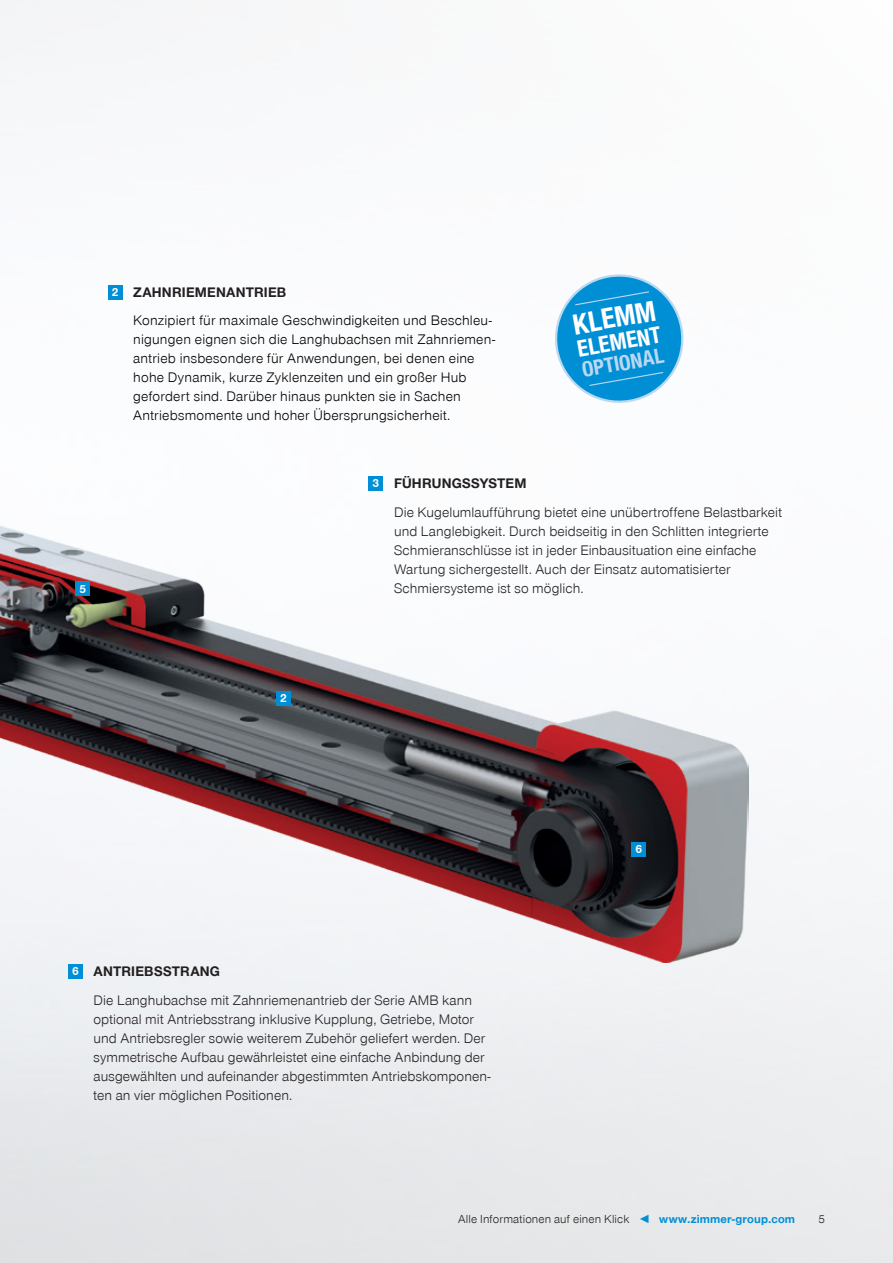
<style>
.page{position:relative;width:893px;height:1263px;background:#fff}
.page>*{position:absolute;margin:0;border:0;box-sizing:border-box;transform-origin:0 0}
.t1{font:700 30px "Zimmer Group Sans Global Cond";color:#fff}
.t2{font:700 24.3px "Zimmer Group Sans Global Cond";color:#fff}
.t3{font:700 22.2px "Zimmer Group Sans Global Cond";color:#b9d9f2}
.t4{font:300 14.25px/19px "Zimmer Group Sans Global";letter-spacing:.005em;color:#231f20}
.t5{font:300 14.25px/19px "Zimmer Group Sans Global";letter-spacing:.015em;color:#000}
.t6{font:700 14.25px "Zimmer Group Sans Global";letter-spacing:.01em;color:#231f20}
.t7{font:300 12px "Zimmer Group Sans Global";letter-spacing:.01em;color:#231f20}
.t8{font:700 12px "Zimmer Group Sans Global";color:#fff}
.s1{font-weight:700;color:#008fd5}
</style>
<div class="page">
<img style="left:0;top:0;width:893px;height:1263px">
<img style="left:0;top:350px;width:748px;height:612px">
<div style="left:75px;top:581px;width:15px;height:15px;background:#008fd5"></div>
<div style="left:276px;top:691px;width:15px;height:15px;background:#008fd5"></div>
<div style="left:631px;top:842px;width:15px;height:15px;background:#008fd5"></div>
<div style="left:108px;top:285px;width:15px;height:15px;background:#008fd5"></div>
<div style="left:369px;top:476px;width:14px;height:15px;background:#008fd5"></div>
<div style="left:68px;top:964px;width:15px;height:15px;background:#008fd5"></div>
<svg style="left:551px;top:270px;width:136px;height:137px"></svg>
<p class="t8" style="left:80px;top:582px;width:8px">5</p>
<p class="t8" style="left:112px;top:285px;width:8px">2</p>
<p class="t6" style="left:133px;top:283px;width:155px">ZAHNRIEMENANTRIEB</p>
<p class="t5" style="left:133px;top:310px;width:363px">Konzipiert für maximale Geschwindigkeiten und Beschleu&shy;nigungen eignen sich die Langhubachsen mit Zahnriemen&shy;antrieb insbesondere für Anwendungen, bei denen eine hohe Dynamik, kurze Zyklenzeiten und ein großer Hub gefordert sind. Darüber hinaus punkten sie in Sachen Antriebsmomente und hoher Übersprungsicherheit.</p>
<h1 class="t1" style="left:570px;top:307px;width:85px;rotate:-10deg">KLEMM</h1>
<h2 class="t2" style="left:575px;top:335px;width:86px;rotate:-10deg">ELEMENT</h2>
<h3 class="t3" style="left:580px;top:357px;width:84px;rotate:-10deg">OPTIONAL</h3>
<p class="t8" style="left:373px;top:476px;width:8px">3</p>
<p class="t6" style="left:394px;top:475px;width:134px">FÜHRUNGSSYSTEM</p>
<p class="t4" style="left:394px;top:502px;width:390px">Die Kugelumlaufführung bietet eine unübertroffene Belastbarkeit und Langlebigkeit. Durch beidseitig in den Schlitten integrierte Schmieranschlüsse ist in jeder Einbausituation eine einfache Wartung sichergestellt. Auch der Einsatz automatisierter Schmiersysteme ist so möglich.</p>
<p class="t8" style="left:280px;top:691px;width:8px">2</p>
<p class="t8" style="left:635px;top:842px;width:8px">6</p>
<p class="t8" style="left:72px;top:964px;width:8px">6</p>
<p class="t6" style="left:94px;top:963px;width:128px">ANTRIEBSSTRANG</p>
<p class="t4" style="left:94px;top:990px;width:399px">Die Langhubachse mit Zahnriemenantrieb der Serie AMB kann optional mit Antriebsstrang inklusive Kupplung, Getriebe, Motor und Antriebsregler sowie weiterem Zubehör geliefert werden. Der symmetrische Aufbau gewährleistet eine einfache Anbindung der ausgewählten und aufeinander abgestimmten Antriebskomponen&shy;ten an vier möglichen Positionen.</p>
<p class="t7" style="left:458px;top:1212px;width:338px">Alle Informationen auf einen Klick <span class="s1">◄ www.zimmer-group.com</span></p>
<p class="t7" style="left:818px;top:1212px;width:8px">5</p>
</div>
